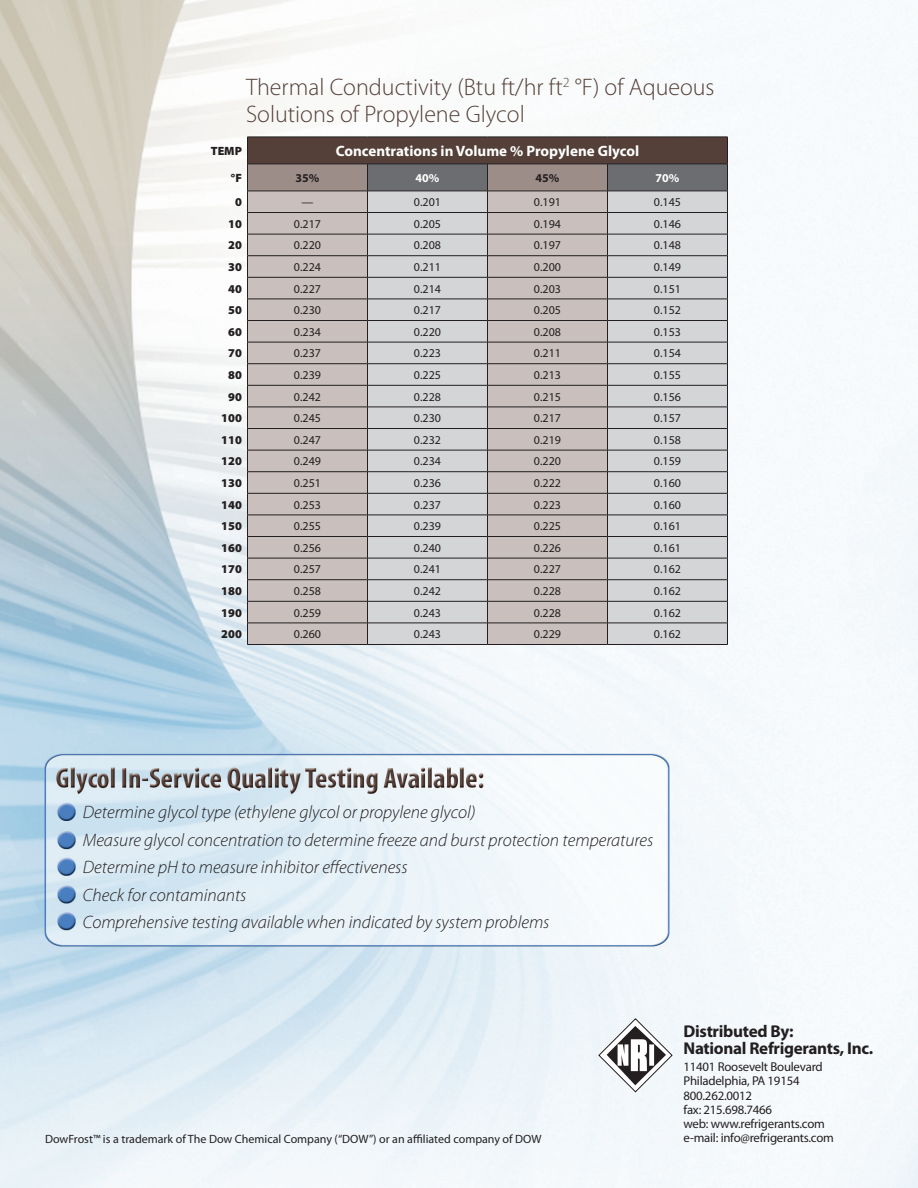
<style>
.page{position:relative;width:918px;height:1188px;background:#fff}
.page>*{position:absolute;margin:0;border:0;box-sizing:border-box;transform-origin:0 0}
._2Body{font:300 24px/27px "Myriad Pro";color:#544039}
._2Body-2{font:italic 300 18px "Myriad Pro";color:#231f20}
._2Body-3{font:700 17.1px/17.1px "Myriad Pro";letter-spacing:-.02em;color:#231f20}
.t1{font:700 15px "Myriad Pro";color:#fff}
._2Body-4{font:12.9px/14.2px "Myriad Pro";letter-spacing:-.02em;color:#231f20}
.trademark_sign-off_f{font:12px "Myriad Pro";color:#231f20}
.t2{font:900 12px "Myriad Pro";color:#231f20}
.t3{font:700 12px "Myriad Pro";color:#231f20}
.t4{font:700 12px "Myriad Pro";color:#fff}
</style>
<div class="page">
<img style="left:0;top:0;width:918px;height:1188px">
<svg style="left:599px;top:1018px;width:73px;height:74px"></svg>
<hr style="left:247px;top:644px;width:121px;height:1px;background:#231f20">
<hr style="left:488px;top:644px;width:120px;height:1px;background:#231f20">
<hr style="left:368px;top:644px;width:120px;height:1px;background:#231f20">
<hr style="left:608px;top:644px;width:120px;height:1px;background:#231f20">
<svg style="left:247px;top:137px;width:481px;height:507px;background:#bbb5b5"></svg>
<hr style="left:488px;top:191px;width:120px;height:1px;background:#231f20">
<p class="_2Body" style="left:246px;top:73px;width:470px">Thermal Conductivity (Btu ft/hr ft<sup>2</sup> °F) of Aqueous<br>Solutions of Propylene Glycol</p>
<p class="t2" style="left:211px;top:144px;width:33px">TEMP</p>
<p class="t1" style="left:336px;top:141px;width:305px">Concentrations in Volume % Propylene Glycol</p>
<p class="t2" style="left:231px;top:171px;width:13px">°F</p>
<p class="t3" style="left:296px;top:170px;width:25px">35%</p>
<p class="t4" style="left:416px;top:170px;width:25px">40%</p>
<p class="t3" style="left:536px;top:170px;width:25px">45%</p>
<p class="t4" style="left:656px;top:170px;width:25px">70%</p>
<p class="t2" style="left:235px;top:195px;width:8px">0</p>
<p class="trademark_sign-off_f" style="left:302px;top:195px;width:13px">—</p>
<p class="trademark_sign-off_f" style="left:414px;top:195px;width:29px">0.201</p>
<p class="trademark_sign-off_f" style="left:534px;top:195px;width:29px">0.191</p>
<p class="trademark_sign-off_f" style="left:654px;top:195px;width:29px">0.145</p>
<p class="t2" style="left:228px;top:217px;width:15px">10</p>
<p class="trademark_sign-off_f" style="left:294px;top:216px;width:29px">0.217</p>
<p class="trademark_sign-off_f" style="left:414px;top:216px;width:29px">0.205</p>
<p class="trademark_sign-off_f" style="left:534px;top:216px;width:29px">0.194</p>
<p class="trademark_sign-off_f" style="left:654px;top:216px;width:29px">0.146</p>
<p class="t2" style="left:228px;top:239px;width:15px">20</p>
<p class="trademark_sign-off_f" style="left:294px;top:238px;width:29px">0.220</p>
<p class="trademark_sign-off_f" style="left:414px;top:238px;width:29px">0.208</p>
<p class="trademark_sign-off_f" style="left:534px;top:238px;width:29px">0.197</p>
<p class="trademark_sign-off_f" style="left:654px;top:238px;width:29px">0.148</p>
<p class="t2" style="left:228px;top:260px;width:15px">30</p>
<p class="trademark_sign-off_f" style="left:294px;top:260px;width:29px">0.224</p>
<p class="trademark_sign-off_f" style="left:414px;top:260px;width:29px">0.211</p>
<p class="trademark_sign-off_f" style="left:534px;top:260px;width:29px">0.200</p>
<p class="trademark_sign-off_f" style="left:654px;top:260px;width:29px">0.149</p>
<p class="t2" style="left:228px;top:282px;width:15px">40</p>
<p class="trademark_sign-off_f" style="left:294px;top:281px;width:29px">0.227</p>
<p class="trademark_sign-off_f" style="left:414px;top:281px;width:29px">0.214</p>
<p class="trademark_sign-off_f" style="left:534px;top:281px;width:29px">0.203</p>
<p class="trademark_sign-off_f" style="left:654px;top:281px;width:29px">0.151</p>
<p class="t2" style="left:228px;top:303px;width:15px">50</p>
<p class="trademark_sign-off_f" style="left:294px;top:303px;width:29px">0.230</p>
<p class="trademark_sign-off_f" style="left:414px;top:303px;width:29px">0.217</p>
<p class="trademark_sign-off_f" style="left:534px;top:303px;width:29px">0.205</p>
<p class="trademark_sign-off_f" style="left:654px;top:303px;width:29px">0.152</p>
<p class="t2" style="left:228px;top:325px;width:15px">60</p>
<p class="trademark_sign-off_f" style="left:294px;top:324px;width:29px">0.234</p>
<p class="trademark_sign-off_f" style="left:414px;top:324px;width:29px">0.220</p>
<p class="trademark_sign-off_f" style="left:534px;top:324px;width:29px">0.208</p>
<p class="trademark_sign-off_f" style="left:654px;top:324px;width:29px">0.153</p>
<p class="t2" style="left:228px;top:347px;width:15px">70</p>
<p class="trademark_sign-off_f" style="left:294px;top:346px;width:29px">0.237</p>
<p class="trademark_sign-off_f" style="left:414px;top:346px;width:29px">0.223</p>
<p class="trademark_sign-off_f" style="left:534px;top:346px;width:29px">0.211</p>
<p class="trademark_sign-off_f" style="left:654px;top:346px;width:29px">0.154</p>
<p class="t2" style="left:228px;top:368px;width:15px">80</p>
<p class="trademark_sign-off_f" style="left:294px;top:368px;width:29px">0.239</p>
<p class="trademark_sign-off_f" style="left:414px;top:368px;width:29px">0.225</p>
<p class="trademark_sign-off_f" style="left:534px;top:368px;width:29px">0.213</p>
<p class="trademark_sign-off_f" style="left:654px;top:368px;width:29px">0.155</p>
<p class="t2" style="left:228px;top:390px;width:15px">90</p>
<p class="trademark_sign-off_f" style="left:294px;top:389px;width:29px">0.242</p>
<p class="trademark_sign-off_f" style="left:414px;top:389px;width:29px">0.228</p>
<p class="trademark_sign-off_f" style="left:534px;top:389px;width:29px">0.215</p>
<p class="trademark_sign-off_f" style="left:654px;top:389px;width:29px">0.156</p>
<p class="t2" style="left:221px;top:411px;width:22px">100</p>
<p class="trademark_sign-off_f" style="left:294px;top:411px;width:29px">0.245</p>
<p class="trademark_sign-off_f" style="left:414px;top:411px;width:29px">0.230</p>
<p class="trademark_sign-off_f" style="left:534px;top:411px;width:29px">0.217</p>
<p class="trademark_sign-off_f" style="left:654px;top:411px;width:29px">0.157</p>
<p class="t2" style="left:221px;top:433px;width:22px">110</p>
<p class="trademark_sign-off_f" style="left:294px;top:432px;width:29px">0.247</p>
<p class="trademark_sign-off_f" style="left:414px;top:432px;width:29px">0.232</p>
<p class="trademark_sign-off_f" style="left:534px;top:432px;width:29px">0.219</p>
<p class="trademark_sign-off_f" style="left:654px;top:432px;width:29px">0.158</p>
<p class="t2" style="left:221px;top:455px;width:22px">120</p>
<p class="trademark_sign-off_f" style="left:294px;top:454px;width:29px">0.249</p>
<p class="trademark_sign-off_f" style="left:414px;top:454px;width:29px">0.234</p>
<p class="trademark_sign-off_f" style="left:534px;top:454px;width:29px">0.220</p>
<p class="trademark_sign-off_f" style="left:654px;top:454px;width:29px">0.159</p>
<p class="t2" style="left:221px;top:476px;width:22px">130</p>
<p class="trademark_sign-off_f" style="left:294px;top:476px;width:29px">0.251</p>
<p class="trademark_sign-off_f" style="left:414px;top:476px;width:29px">0.236</p>
<p class="trademark_sign-off_f" style="left:534px;top:476px;width:29px">0.222</p>
<p class="trademark_sign-off_f" style="left:654px;top:476px;width:29px">0.160</p>
<p class="t2" style="left:221px;top:498px;width:22px">140</p>
<p class="trademark_sign-off_f" style="left:294px;top:497px;width:29px">0.253</p>
<p class="trademark_sign-off_f" style="left:414px;top:497px;width:29px">0.237</p>
<p class="trademark_sign-off_f" style="left:534px;top:497px;width:29px">0.223</p>
<p class="trademark_sign-off_f" style="left:654px;top:497px;width:29px">0.160</p>
<p class="t2" style="left:221px;top:519px;width:22px">150</p>
<p class="trademark_sign-off_f" style="left:294px;top:519px;width:29px">0.255</p>
<p class="trademark_sign-off_f" style="left:414px;top:519px;width:29px">0.239</p>
<p class="trademark_sign-off_f" style="left:534px;top:519px;width:29px">0.225</p>
<p class="trademark_sign-off_f" style="left:654px;top:519px;width:29px">0.161</p>
<p class="t2" style="left:221px;top:541px;width:22px">160</p>
<p class="trademark_sign-off_f" style="left:294px;top:540px;width:29px">0.256</p>
<p class="trademark_sign-off_f" style="left:414px;top:540px;width:29px">0.240</p>
<p class="trademark_sign-off_f" style="left:534px;top:540px;width:29px">0.226</p>
<p class="trademark_sign-off_f" style="left:654px;top:540px;width:29px">0.161</p>
<p class="t2" style="left:221px;top:563px;width:22px">170</p>
<p class="trademark_sign-off_f" style="left:294px;top:562px;width:29px">0.257</p>
<p class="trademark_sign-off_f" style="left:414px;top:562px;width:29px">0.241</p>
<p class="trademark_sign-off_f" style="left:534px;top:562px;width:29px">0.227</p>
<p class="trademark_sign-off_f" style="left:654px;top:562px;width:29px">0.162</p>
<p class="t2" style="left:221px;top:584px;width:22px">180</p>
<p class="trademark_sign-off_f" style="left:294px;top:584px;width:29px">0.258</p>
<p class="trademark_sign-off_f" style="left:414px;top:584px;width:29px">0.242</p>
<p class="trademark_sign-off_f" style="left:534px;top:584px;width:29px">0.228</p>
<p class="trademark_sign-off_f" style="left:654px;top:584px;width:29px">0.162</p>
<p class="t2" style="left:221px;top:606px;width:22px">190</p>
<p class="trademark_sign-off_f" style="left:294px;top:605px;width:29px">0.259</p>
<p class="trademark_sign-off_f" style="left:414px;top:605px;width:29px">0.243</p>
<p class="trademark_sign-off_f" style="left:534px;top:605px;width:29px">0.228</p>
<p class="trademark_sign-off_f" style="left:654px;top:605px;width:29px">0.162</p>
<p class="t2" style="left:221px;top:627px;width:22px">200</p>
<p class="trademark_sign-off_f" style="left:294px;top:627px;width:29px">0.260</p>
<p class="trademark_sign-off_f" style="left:414px;top:627px;width:29px">0.243</p>
<p class="trademark_sign-off_f" style="left:534px;top:627px;width:29px">0.229</p>
<p class="trademark_sign-off_f" style="left:654px;top:627px;width:29px">0.162</p>
<p class="_2Body-2" style="left:83px;top:802px;width:394px">Determine glycol type (ethylene glycol or propylene glycol)</p>
<p class="_2Body-2" style="left:83px;top:830px;width:572px">Measure glycol concentration to determine freeze and burst protection temperatures</p>
<p class="_2Body-2" style="left:83px;top:858px;width:326px">Determine pH to measure inhibitor effectiveness</p>
<p class="_2Body-2" style="left:83px;top:885px;width:165px">Check for contaminants</p>
<p class="_2Body-2" style="left:83px;top:912px;width:468px">Comprehensive testing available when indicated by system problems</p>
<p class="_2Body-3" style="left:684px;top:1022px;width:191px">Distributed By:<br>National Refrigerants, Inc.</p>
<p class="_2Body-4" style="left:684px;top:1059px;width:141px">11401 Roosevelt Boulevard<br>Philadelphia, PA 19154</p>
<p class="_2Body-4" style="left:684px;top:1088px;width:143px">800.262.0012<br>fax: 215.698.7466<br>web: www.refrigerants.com</p>
<p class="trademark_sign-off_f" style="left:45px;top:1132px;width:498px">DowFrost™ is a trademark of The Dow Chemical Company (“DOW”) or an affiliated company of DOW</p>
<p class="_2Body-4" style="left:684px;top:1131px;width:152px">e-mail: info@refrigerants.com</p>
</div>
